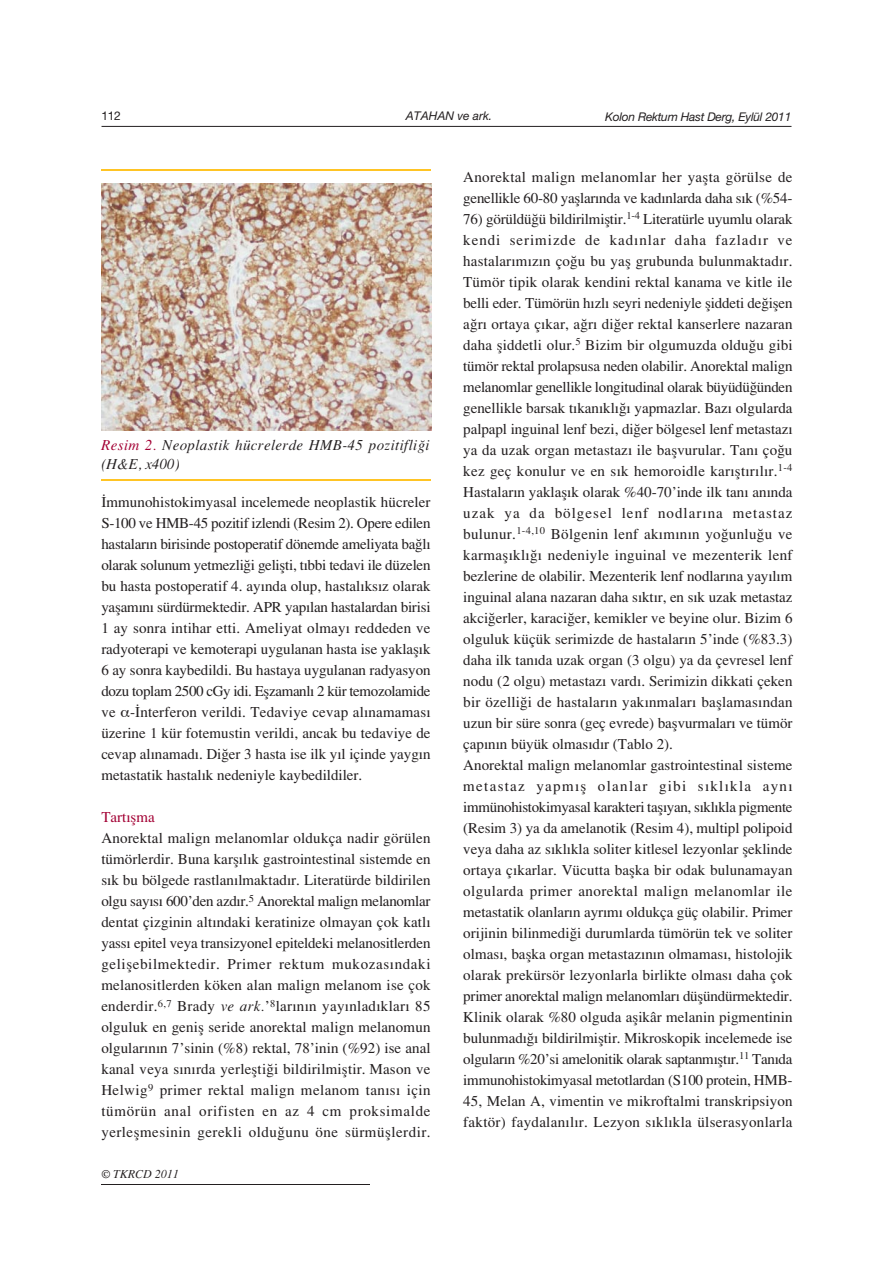
<style>
.page{position:relative;width:893px;height:1263px;background:#fff}
.page>*{position:absolute;margin:0;border:0;box-sizing:border-box;transform-origin:0 0}
.t1{font:15px/21px "Times Turk";color:#231f20;text-align:justify}
.t2{font:15px/21px "Times Turk";letter-spacing:.025em;color:#231f20}
.t3{font:italic 15px/18.9px "Times Turk";letter-spacing:.02em;color:#231f20}
.t4{font:15px "Times Turk";color:#a30134}
.t5{font:12px "Helvetica T Italic";letter-spacing:-.02em;color:#231f20}
.t6{font:12px "Helvetica T Italic";color:#231f20}
.t7{font:italic 12px "Times Turk";color:#231f20}
.t8{font:12px "Helvetica T";color:#231f20}
.s1{color:#a30134}
.s2{font-family:"Times Turk I"}
</style>
<div class="page">
<img style="left:101px;top:183px;width:330px;height:247px">
<hr style="left:101px;top:479px;width:329px;height:2px;background:#ffc424">
<hr style="left:101px;top:170px;width:329px;height:1px;background:#ffc424">
<hr style="left:101px;top:126px;width:690px;height:1px;background:#231f20">
<hr style="left:101px;top:1184px;width:268px;height:1px;background:#231f20">
<p class="t8" style="left:101px;top:111px;width:21px">112</p>
<p class="t6" style="left:406px;top:111px;width:88px">ATAHAN ve ark.</p>
<p class="t5" style="left:605px;top:112px;width:188px">Kolon Rektum Hast Derg, Eylül 2011</p>
<p class="t3" style="left:101px;top:437px;width:330px"><span class="s1">Resim 2.</span> Neoplastik hücrelerde HMB-45 pozitifli¤i (H&amp;E, x400)</p>
<p class="t1" style="left:101px;top:493px;width:331px">‹mmunohistokimyasal incelemede neoplastik hücreler S-100 ve HMB-45 pozitif izlendi (Resim 2). Opere edilen hastalar›n birisinde postoperatif dönemde ameliyata ba¤l› olarak solunum yetmezli¤i geliflti, t›bbi tedavi ile düzelen bu hasta postoperatif 4. ay›nda olup, hastal›ks›z olarak yaflam›n› sürdürmektedir. APR yap›lan hastalardan birisi 1 ay sonra intihar etti. Ameliyat olmay› reddeden ve radyoterapi ve kemoterapi uygulanan hasta ise yaklafl›k 6 ay sonra kaybedildi. Bu hastaya uygulanan radyasyon dozu toplam 2500 cGy idi. Eflzamanl› 2 kür temozolamide ve -‹nterferon verildi. Tedaviye cevap al›namamas› üzerine 1 kür fotemustin verildi, ancak bu tedaviye de cevap al›namad›. Di¤er 3 hasta ise ilk y›l içinde yayg›n metastatik hastal›k nedeniyle kaybedildiler.</p>
<p class="t4" style="left:101px;top:812px;width:55px">Tart›flma</p>
<p class="t1" style="left:101px;top:829px;width:331px">Anorektal malign melanomlar oldukça nadir görülen tümörlerdir. Buna karfl›l›k gastrointestinal sistemde en s›k bu bölgede rastlan›lmaktad›r. Literatürde bildirilen olgu say›s› 600’den azd›r.<sup>5</sup> Anorektal malign melanomlar dentat çizginin alt›ndaki keratinize olmayan çok katl› yass› epitel veya transizyonel epiteldeki melanositlerden geliflebilmektedir. Primer rektum mukozas›ndaki melanositlerden köken alan malign melanom ise çok enderdir.<sup>6,7</sup> Brady <span class="s2">ve ark.</span>’<sup>8</sup>lar›n›n yay›nlad›klar› 85 olguluk en genifl seride anorektal malign melanomun olgular›n›n 7’sinin (%8) rektal, 78’inin (%92) ise anal kanal veya s›n›rda yerleflti¤i bildirilmifltir. Mason ve Helwig<sup>9</sup> primer rektal malign melanom tan›s› için tümörün anal orifisten en az 4 cm proksimalde yerleflmesinin gerekli oldu¤unu öne sürmüfllerdir.</p>
<p class="t7" style="left:101px;top:1170px;width:79px">© TKRCD 2011</p>
<p class="t2" style="left:463px;top:168px;width:331px">Anorektal malign melanomlar her yaflta görülse de genellikle 60-80 yafllar›nda ve kad›nlarda daha s›k (%54-</p>
<p class="t1" style="left:463px;top:210px;width:331px;text-align:left">76) görüldü¤ü bildirilmifltir.<sup>1-4</sup> Literatürle uyumlu olarak kendi serimizde de kad›nlar daha fazlad›r ve hastalar›m›z›n ço¤u bu yafl grubunda bulunmaktad›r.<br>Tümör tipik olarak kendini rektal kanama ve kitle ile belli eder. Tümörün h›zl› seyri nedeniyle fliddeti de¤iflen a¤r› ortaya ç›kar, a¤r› di¤er rektal kanserlere nazaran daha fliddetli olur.<sup>5</sup> Bizim bir olgumuzda oldu¤u gibi tümör rektal prolapsusa neden olabilir. Anorektal malign melanomlar genellikle longitudinal olarak büyüdü¤ünden genellikle barsak t›kan›kl›¤› yapmazlar. Baz› olgularda palpapl inguinal lenf bezi, di¤er bölgesel lenf metastaz› ya da uzak organ metastaz› ile baflvurular. Tan› ço¤u kez geç konulur ve en s›k hemoroidle kar›flt›r›l›r.<sup>1-4<br></sup>Hastalar›n yaklafl›k olarak %40-70’inde ilk tan› an›nda uzak ya da bölgesel lenf nodlar›na metastaz bulunur.<sup>1-4,10</sup> Bölgenin lenf ak›m›n›n yo¤unlu¤u ve karmafl›kl›¤› nedeniyle inguinal ve mezenterik lenf bezlerine de olabilir. Mezenterik lenf nodlar›na yay›l›m inguinal alana nazaran daha s›kt›r, en s›k uzak metastaz akci¤erler, karaci¤er, kemikler ve beyine olur. Bizim 6 olguluk küçük serimizde de hastalar›n 5’inde (%83.3) daha ilk tan›da uzak organ (3 olgu) ya da çevresel lenf nodu (2 olgu) metastaz› vard›. Serimizin dikkati çeken bir özelli¤i de hastalar›n yak›nmalar› bafllamas›ndan uzun bir süre sonra (geç evrede) baflvurmalar› ve tümör çap›n›n büyük olmas›d›r (Tablo 2).<br>Anorektal malign melanomlar gastrointestinal sisteme metastaz yapm›fl olanlar gibi s›kl›kla ayn› immünohistokimyasal karakteri tafl›yan, s›kl›kla pigmente (Resim 3) ya da amelanotik (Resim 4), multipl polipoid veya daha az s›kl›kla soliter kitlesel lezyonlar fleklinde ortaya ç›karlar. Vücutta baflka bir odak bulunamayan olgularda primer anorektal malign melanomlar ile metastatik olanlar›n ayr›m› oldukça güç olabilir. Primer orijinin bilinmedi¤i durumlarda tümörün tek ve soliter olmas›, baflka organ metastaz›n›n olmamas›, histolojik olarak prekürsör lezyonlarla birlikte olmas› daha çok primer anorektal malign melanomlar› düflündürmektedir.<br>Klinik olarak %80 olguda aflikâr melanin pigmentinin bulunmad›¤› bildirilmifltir. Mikroskopik incelemede ise olgular›n %20’si amelonitik olarak saptanm›flt›r.<sup>11</sup> Tan›da immunohistokimyasal metotlardan (S100 protein, HMB-45, Melan A, vimentin ve mikroftalmi transkripsiyon faktör) faydalan›l›r. Lezyon s›kl›kla ülserasyonlarla</p>
</div>
